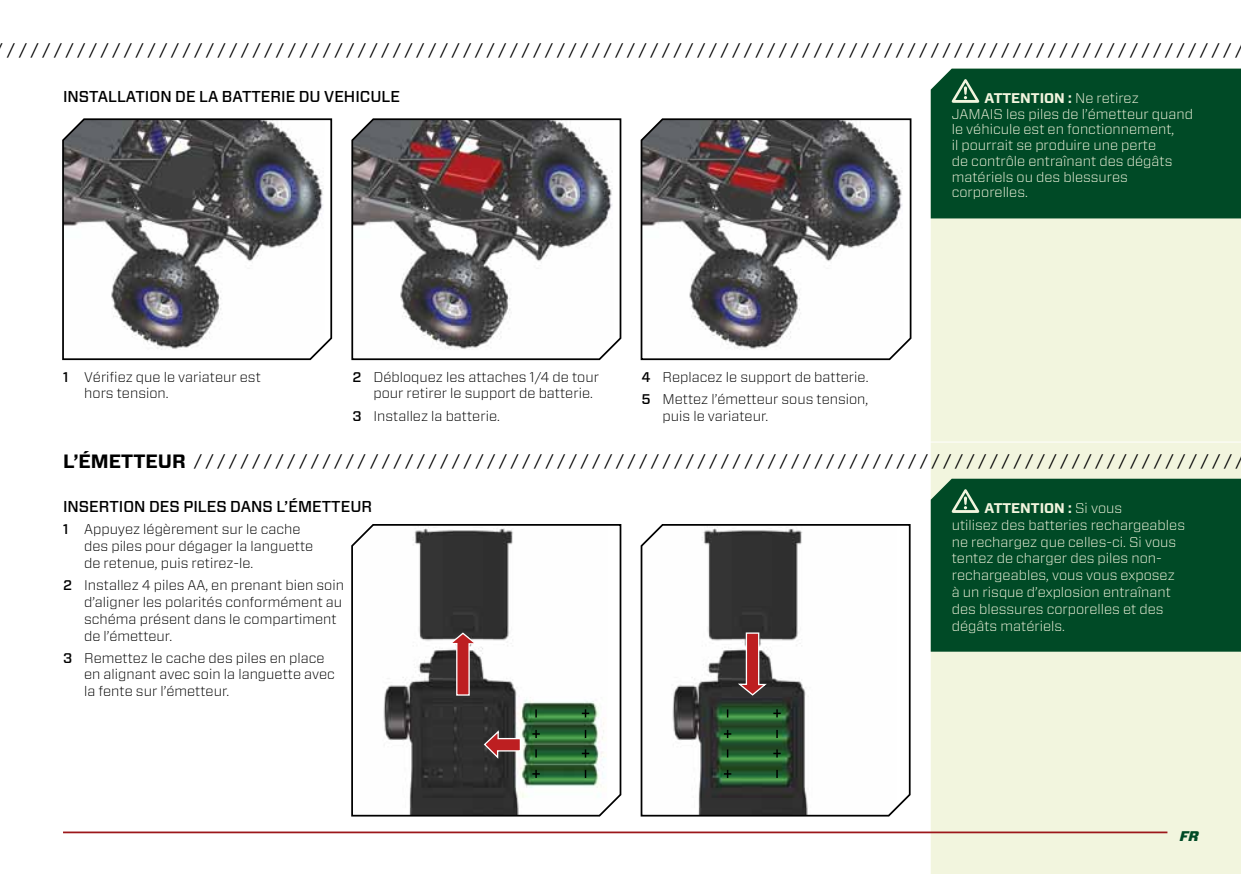
<style>
.page{position:relative;width:1241px;height:874px;background:#fff}
.page>*{position:absolute;margin:0;border:0;box-sizing:border-box;transform-origin:0 0}
.t1{font:700 19.25px "Forza";color:#000}
.t2{font:16.62px "Forza";color:#000}
.t3{font:500 15.75px "Forza";color:#000}
.t4{font:300 14px/16.8px "Forza";color:#000}
.t5{font:300 14px/16.8px "Forza";color:#f2f5de}
.t6{font:italic 900 14px "Forza";color:#004a26}
.s1{font-weight:700}
.s2{font-weight:500}
</style>
<div class="page">
<div style="left:930px;top:218px;width:310px;height:655px;background:#f2f5de"></div>
<hr style="left:63px;top:831px;width:1104px;height:1px;background:#9c171a">
<div style="left:930px;top:69px;width:310px;height:149px;background:#004a26"></div>
<svg style="left:951px;top:79px;width:28px;height:24px"></svg>
<hr style="left:797px;top:441px;width:443px;height:1px;background:#fff">
<div style="left:930px;top:478px;width:310px;height:173px;background:#004a26"></div>
<svg style="left:951px;top:489px;width:28px;height:23px"></svg>
<svg style="left:640px;top:524px;width:271px;height:293px"></svg>
<svg style="left:723px;top:769px;width:8px;height:8px"></svg>
<svg style="left:773px;top:749px;width:7px;height:8px"></svg>
<svg style="left:723px;top:729px;width:8px;height:8px"></svg>
<svg style="left:773px;top:709px;width:7px;height:8px"></svg>
<svg style="left:726px;top:749px;width:2px;height:8px"></svg>
<svg style="left:726px;top:709px;width:2px;height:8px"></svg>
<svg style="left:735px;top:631px;width:33px;height:65px;background:#855455"></svg>
<svg style="left:351px;top:524px;width:271px;height:293px"></svg>
<svg style="left:447px;top:631px;width:32px;height:65px;background:#825050"></svg>
<svg style="left:482px;top:728px;width:39px;height:32px"></svg>
<svg style="left:532px;top:769px;width:7px;height:8px"></svg>
<svg style="left:581px;top:749px;width:8px;height:8px"></svg>
<svg style="left:532px;top:729px;width:7px;height:8px"></svg>
<svg style="left:581px;top:709px;width:8px;height:8px"></svg>
<svg style="left:584px;top:769px;width:2px;height:8px"></svg>
<svg style="left:584px;top:729px;width:2px;height:8px"></svg>
<svg style="left:640px;top:118px;width:272px;height:243px"></svg>
<svg style="left:351px;top:118px;width:271px;height:243px"></svg>
<svg style="left:62px;top:118px;width:271px;height:243px"></svg>
<p class="t2" style="left:8px;top:38px;width:1237px">/ / / / / / / / / / / / / / / / / / / / / / / / / / / / / / / / / / / / / / / / / / / / / / / / / / / / / / / / / / / / / / / / / / / / / / / / / / / / / / / / / / / / / / / / / / / / / / / / / / / / / / / / / /</p>
<p class="t5" style="left:951px;top:90px;width:243px;line-height:15.8px;text-indent:33px"><span class="s1">ATTENTION :</span> Ne retirez<br>JAMAIS les piles de l’émetteur quand le véhicule est en fonctionnement,<br>il pourrait se produire une perte<br>de contrôle entraînant des dégâts matériels ou des blessures corporelles.</p>
<p class="t3" style="left:63px;top:86px;width:10px">INSTALLATION</p>
<p class="t3" style="left:175px;top:86px;width:226px">DE LA BATTERI E DU VEHICULE</p>
<p class="t4" style="left:84px;top:368px;width:178px;text-indent:-21px"><span class="s2">1</span> Vérifiez que le variateur est hors tension.</p>
<p class="t4" style="left:373px;top:368px;width:227px;text-indent:-21px"><span class="s2">2</span> Débloquez les attaches 1/4 de tour pour retirer le support de batterie.</p>
<p class="t4" style="left:352px;top:406px;width:149px"><span class="s2">3</span> Installez la batterie.</p>
<p class="t4" style="left:641px;top:365px;width:228px;line-height:22.1px"><span class="s2">4</span> Replacez le support de batterie.<br><span class="s2">5</span> Mettez l’émetteur sous tension,</p>
<p class="t4" style="left:662px;top:406px;width:107px">puis le variateur.</p>
<h1 class="t1" style="left:63px;top:448px;width:43px">L’ÉMETTEUR</h1>
<p class="t2" style="left:194px;top:448px;width:1051px">/ / / / / / / / / / / / / / / / / / / / / / / / / / / / / / / / / / / / / / / / / / / / / / / / / / / / / / / / / / / / / / / / / / / / / / / / / / / / / / / / / / / / / / / / / /</p>
<p class="t3" style="left:63px;top:496px;width:310px">I NSERTION DES PILES DANS L’ÉMETTEUR</p>
<p class="t4" style="left:84px;top:520px;width:230px;text-indent:-21px"><span class="s2">1</span> Appuyez légèrement sur le cache des piles pour dégager la languette de retenue, puis retirez-le.</p>
<p class="t4" style="left:84px;top:576px;width:261px;text-indent:-21px"><span class="s2">2</span> Installez 4 piles AA, en prenant bien soin d’aligner les polarités conformément au schéma présent dans le compartiment de l’émetteur.</p>
<p class="t4" style="left:84px;top:648px;width:252px;text-indent:-21px"><span class="s2">3</span> Remettez le cache des piles en place en alignant avec soin la languette avec la fente sur l’émetteur.</p>
<p class="t5" style="left:951px;top:499px;width:235px;text-indent:33px"><span class="s1">ATTENTION :</span> Si vous<br>utilisez des batteries rechargeables ne rechargez que celles-ci. Si vous tentez de charger des piles non&shy;rechargeables, vous vous exposez à un risque d’explosion entraînant des blessures corporelles et des dégâts matériels.</p>
<p class="t6" style="left:1179px;top:826px;width:21px">FR</p>
</div>
